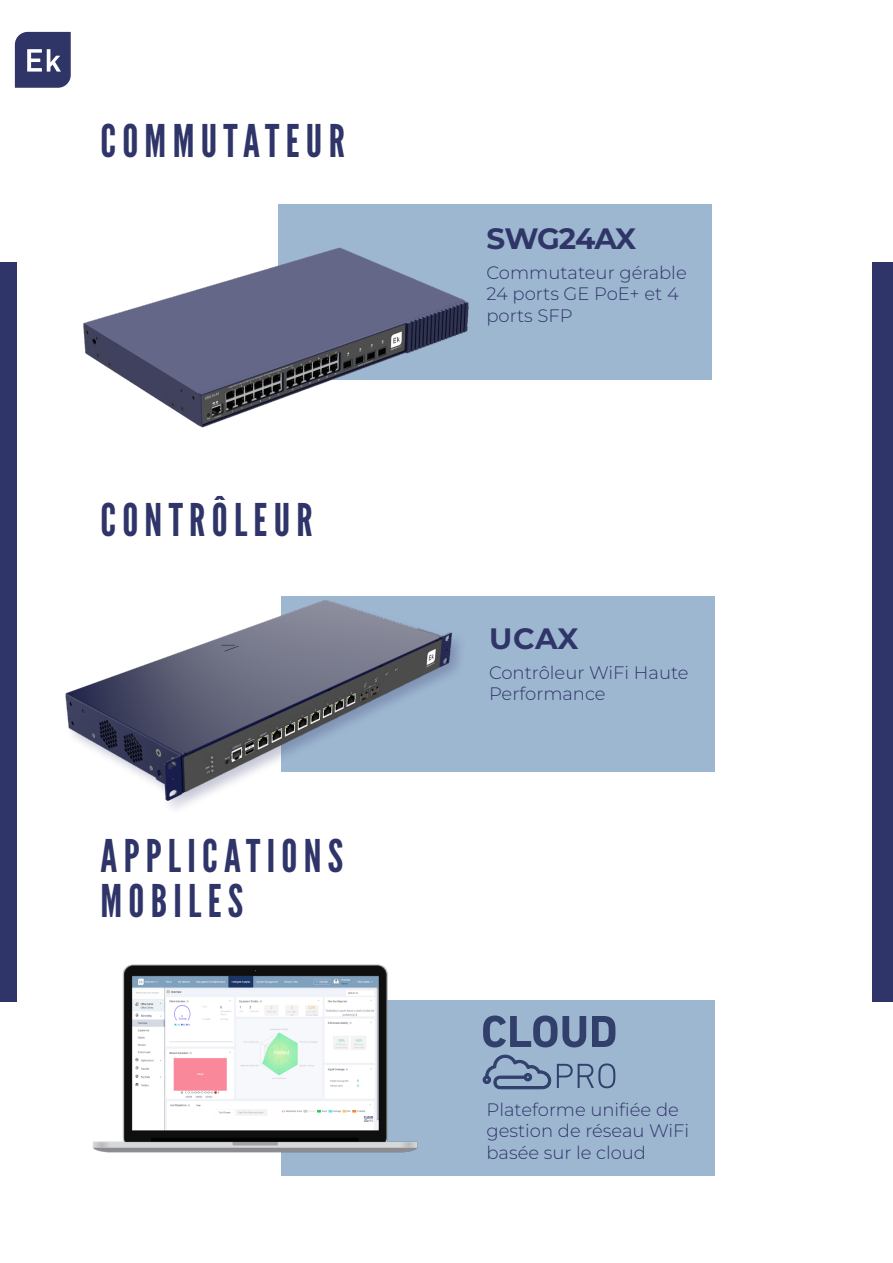
<style>
.page{position:relative;width:893px;height:1263px;background:#fff}
.page>*{position:absolute;margin:0;border:0;box-sizing:border-box;transform-origin:0 0}
.t1{font:45px/45.5px "League Gothic";letter-spacing:.14em;color:#2f3569}
.t2{font:700 29.4px "Montserrat";letter-spacing:-.03em;color:#303568}
.t3{font:300 18px/21.6px "Montserrat";color:#303568}
</style>
<div class="page">
<svg style="left:15px;top:32px;width:56px;height:56px"></svg>
<div style="left:873px;top:262px;width:20px;height:739px;background:#2f3569"></div>
<div style="left:0;top:262px;width:17px;height:739px;background:#2f3569"></div>
<div style="left:278px;top:204px;width:434px;height:176px;background:#9eb7d1"></div>
<div style="left:281px;top:1000px;width:433px;height:176px;background:#9eb7d1"></div>
<img style="left:93px;top:964px;width:325px;height:189px">
<svg style="left:483px;top:1015px;width:103px;height:32px"></svg>
<svg style="left:592px;top:1016px;width:23px;height:31px"></svg>
<svg style="left:482px;top:1054px;width:133px;height:36px"></svg>
<div style="left:281px;top:596px;width:433px;height:175px;background:#9eb7d1"></div>
<img style="left:65px;top:599px;width:399px;height:210px">
<img style="left:83px;top:247px;width:386px;height:181px">
<h1 class="t1" style="left:101px;top:118px;width:246px">COMMUTATEUR</h1>
<h1 class="t1" style="left:101px;top:497px;width:214px">CONTRÔLEUR</h1>
<h1 class="t1" style="left:101px;top:833px;width:244px">APPLICATIONS<br>MOBILES</h1>
<h2 class="t2" style="left:486px;top:217px;width:151px">SWG24AX</h2>
<p class="t3" style="left:486px;top:261px;width:202px">Commutateur gérable<br>24 ports GE PoE+ et 4 ports SFP</p>
<h2 class="t2" style="left:489px;top:617px;width:91px">UCAX</h2>
<p class="t3" style="left:489px;top:661px;width:201px">Contrôleur WiFi Haute<br>Performance</p>
<p class="t3" style="left:486px;top:1098px;width:204px">Plateforme unifiée de gestion de réseau WiFi basée sur le cloud</p>
</div>
